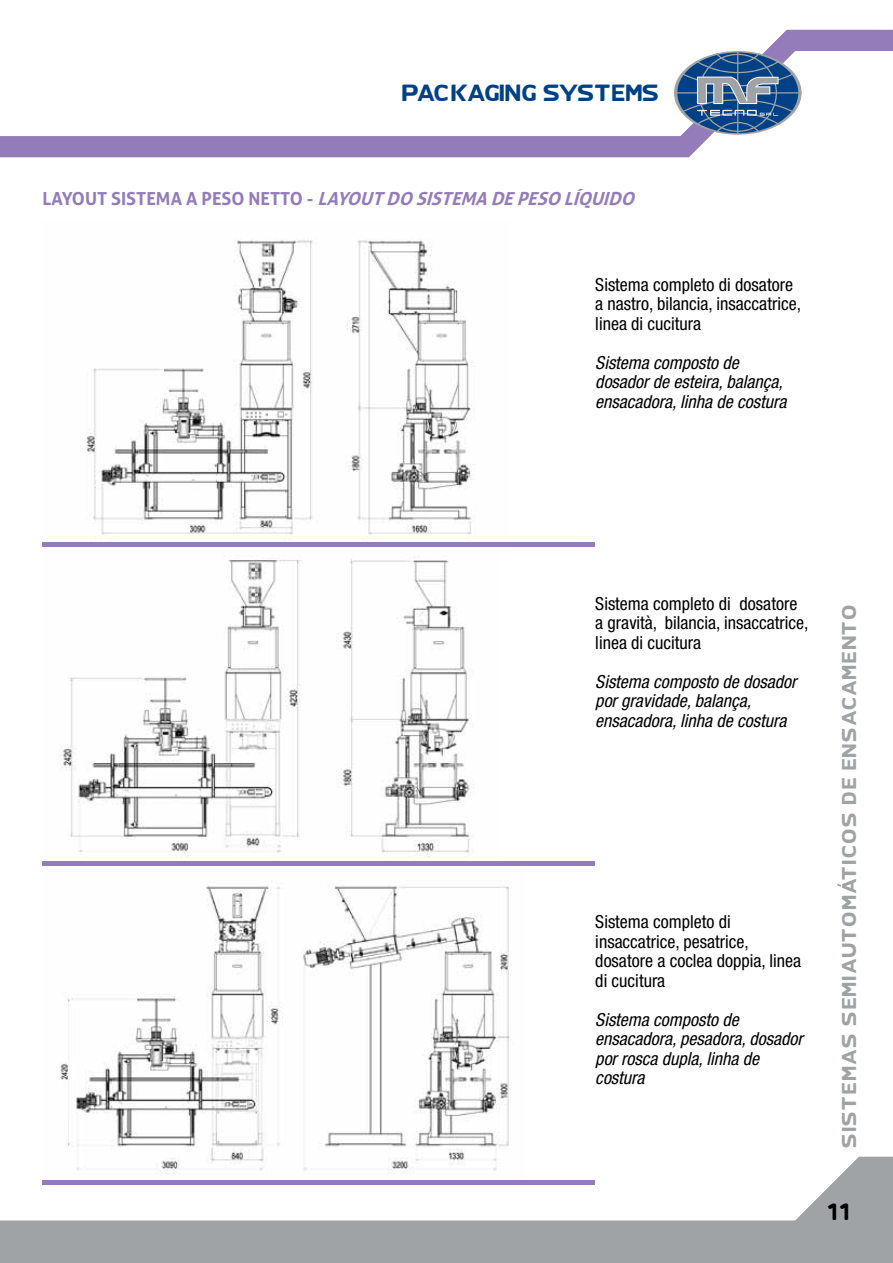
<style>
.page{position:relative;width:893px;height:1263px;background:#fff}
.page>*{position:absolute;margin:0;border:0;box-sizing:border-box;transform-origin:0 0}
.t1{font:24px "SK Yfont Thick";color:#000}
.t2{font:21px "SK Yfont Thick";letter-spacing:-.045em;color:#004185}
.t3{font:condensed 18px/19.5px "Helvetica Neue";color:#000}
.t4{font:italic condensed 18px/19.5px "Helvetica Neue";color:#000}
.t5{font:italic 700 18px "Aller";color:#937cb9}
.t6{font:18px "SK Yfont Thick";letter-spacing:.08em;color:#a0a3a6}
.s1{font-style:normal}
</style>
<div class="page">
<svg style="left:0;top:1157px;width:893px;height:106px;fill:#a0a3a6"></svg>
<svg style="left:0;top:30px;width:893px;height:127px"></svg>
<svg style="left:674px;top:51px;width:127px;height:84px"></svg>
<img style="left:86px;top:240px;width:424px;height:307px">
<img style="left:43px;top:546px;width:455px;height:311px">
<img style="left:43px;top:865px;width:482px;height:315px">
<hr style="left:43px;top:542px;width:552px;height:4px;background:#937cb9">
<hr style="left:43px;top:861px;width:552px;height:4px;background:#937cb9">
<hr style="left:43px;top:1180px;width:552px;height:4px;background:#937cb9">
<p class="t2" style="left:402px;top:85px;width:259px">PAC KAGING SYSTEMS</p>
<p class="t5" style="left:43px;top:187px;width:599px"><span class="s1">L AY O U T S I S T E M A A P E S O N E T T O -</span> LAYOUTDO SISTEMA DEPESO LÍQUIDO</p>
<p class="t3" style="left:595px;top:274px;width:207px">Sistema completo di dosatore a nastro, bilancia, insaccatrice, linea di cucitura</p>
<p class="t4" style="left:595px;top:352px;width:193px">Sistema composto de dosador de esteira, balança, ensacadora, linha de costura</p>
<p class="t3" style="left:595px;top:593px;width:215px">Sistema completo di dosatore a gravità, bilancia, insaccatrice, linea di cucitura</p>
<p class="t4" style="left:595px;top:671px;width:203px">Sistema composto de dosador por gravidade, balança, ensacadora, linha de costura</p>
<p class="t3" style="left:595px;top:912px;width:207px">Sistema completo di insaccatrice, pesatrice, dosatore a coclea doppia, linea di cucitura</p>
<p class="t4" style="left:595px;top:1010px;width:209px">Sistema composto de ensacadora, pesadora, dosador por rosca dupla, linha de costura</p>
<p class="t6" style="left:842px;top:1148px;width:546px;rotate:-90deg">SISTEMAS SEMIAUTOMATICOS DE ENSACAMENTO</p>
<h1 class="t1" style="left:826px;top:1201px;width:26px">11</h1>
</div>
